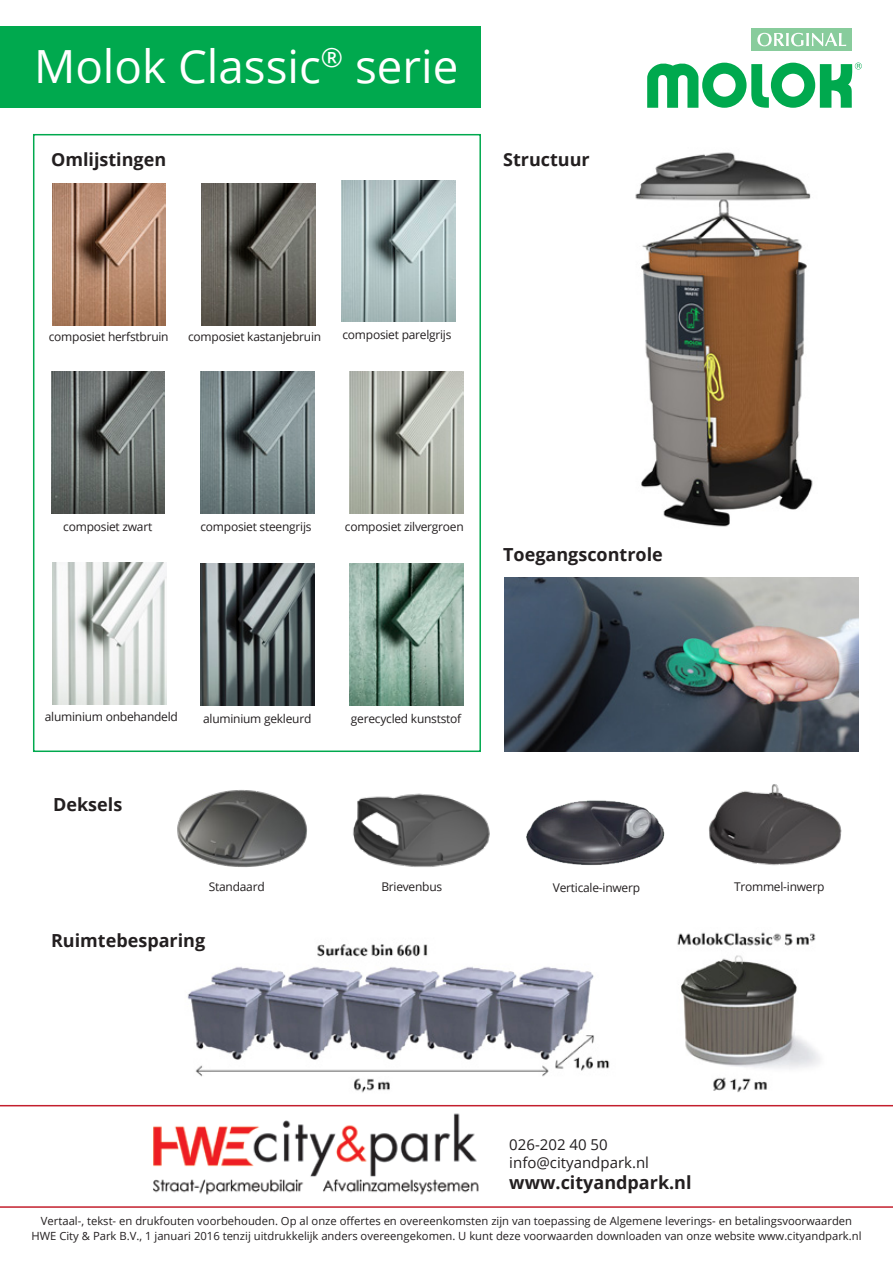
<style>
.page{position:relative;width:893px;height:1263px;background:#fff}
.page>*{position:absolute;margin:0;border:0;box-sizing:border-box;transform-origin:0 0}
.t1{font:45.75px "Open Sans";color:#fff}
.t2{font:700 18px "Open Sans";color:#231f20}
.t3{font:15px "Open Sans";color:#231f20}
.t4{font:12px "Open Sans";letter-spacing:-.02em;color:#231f20}
.t5{font:11.25px "Open Sans";color:#231f20}
</style>
<div class="page">
<img style="left:187px;top:944px;width:423px;height:149px">
<img style="left:635px;top:152px;width:178px;height:375px">
<img style="left:505px;top:577px;width:354px;height:174px">
<img style="left:677px;top:932px;width:143px;height:160px">
<img style="left:52px;top:562px;width:114px;height:142px">
<img style="left:52px;top:183px;width:114px;height:142px">
<img style="left:202px;top:183px;width:113px;height:142px">
<img style="left:341px;top:180px;width:114px;height:142px">
<img style="left:200px;top:372px;width:114px;height:142px">
<img style="left:350px;top:372px;width:113px;height:142px">
<img style="left:51px;top:371px;width:114px;height:142px">
<img style="left:200px;top:563px;width:114px;height:142px">
<img style="left:350px;top:563px;width:113px;height:142px">
<div style="left:33px;top:134px;width:448px;height:618px;border:2px solid #00a94e"></div>
<div style="left:0;top:26px;width:481px;height:82px;background:#00a94e"></div>
<img style="left:353px;top:793px;width:137px;height:74px">
<img style="left:709px;top:784px;width:133px;height:82px">
<img style="left:177px;top:790px;width:130px;height:77px">
<svg style="left:0;top:1105px;width:893px;height:103px"></svg>
<svg style="left:647px;top:62px;width:215px;height:46px"></svg>
<div style="left:751px;top:29px;width:101px;height:22px;background:#88cc9c"></div>
<svg style="left:757px;top:33px;width:89px;height:13px"></svg>
<img style="left:526px;top:800px;width:139px;height:66px">
<p class="t1" style="left:34px;top:35px;width:426px">Molok Classic<sup>®</sup> serie</p>
<p class="t2" style="left:51px;top:147px;width:117px">Omlijstingen</p>
<p class="t2" style="left:503px;top:147px;width:88px">Structuur</p>
<p class="t4" style="left:49px;top:329px;width:121px">composiet herfstbruin</p>
<p class="t4" style="left:188px;top:329px;width:135px">composiet kastanjebruin</p>
<p class="t4" style="left:342px;top:327px;width:110px">composiet parelgrijs</p>
<p class="t4" style="left:63px;top:518px;width:90px">composiet zwart</p>
<p class="t4" style="left:200px;top:519px;width:113px">composiet steengrijs</p>
<p class="t4" style="left:345px;top:519px;width:120px">composiet zilvergroen</p>
<p class="t2" style="left:503px;top:541px;width:161px">Toegangscontrole</p>
<p class="t4" style="left:45px;top:708px;width:135px">aluminium onbehandeld</p>
<p class="t4" style="left:203px;top:710px;width:110px">aluminium gekleurd</p>
<p class="t4" style="left:351px;top:710px;width:112px">gerecycled kunststof</p>
<p class="t2" style="left:53px;top:792px;width:71px">Deksels</p>
<p class="t4" style="left:209px;top:878px;width:57px">Standaard</p>
<p class="t4" style="left:553px;top:879px;width:89px">Verticale-inwerp</p>
<p class="t4" style="left:734px;top:878px;width:92px">Trommel-inwerp</p>
<p class="t4" style="left:381px;top:879px;width:62px">Brievenbus</p>
<p class="t2" style="left:51px;top:927px;width:156px">Ruimtebesparing</p>
<p class="t3" style="left:509px;top:1134px;width:100px">026-202 40 50</p>
<p class="t3" style="left:509px;top:1152px;width:141px">info@cityandpark.nl</p>
<p class="t2" style="left:509px;top:1170px;width:184px">www.cityandpark.nl</p>
<p class="t5" style="left:41px;top:1213px;width:813px">Vertaal-, tekst- en drukfouten voorbehouden. Op al onze offertes en overeenkomsten zijn van toepassing de Algemene leverings- en betalingsvoorwaarden</p>
<p class="t5" style="left:31px;top:1228px;width:832px">HWE City &amp; Park B.V., 1 januari 2016 tenzij uitdrukkelijk anders overeengekomen. U kunt deze voorwaarden downloaden van onze website www.cityandpark.nl</p>
</div>
